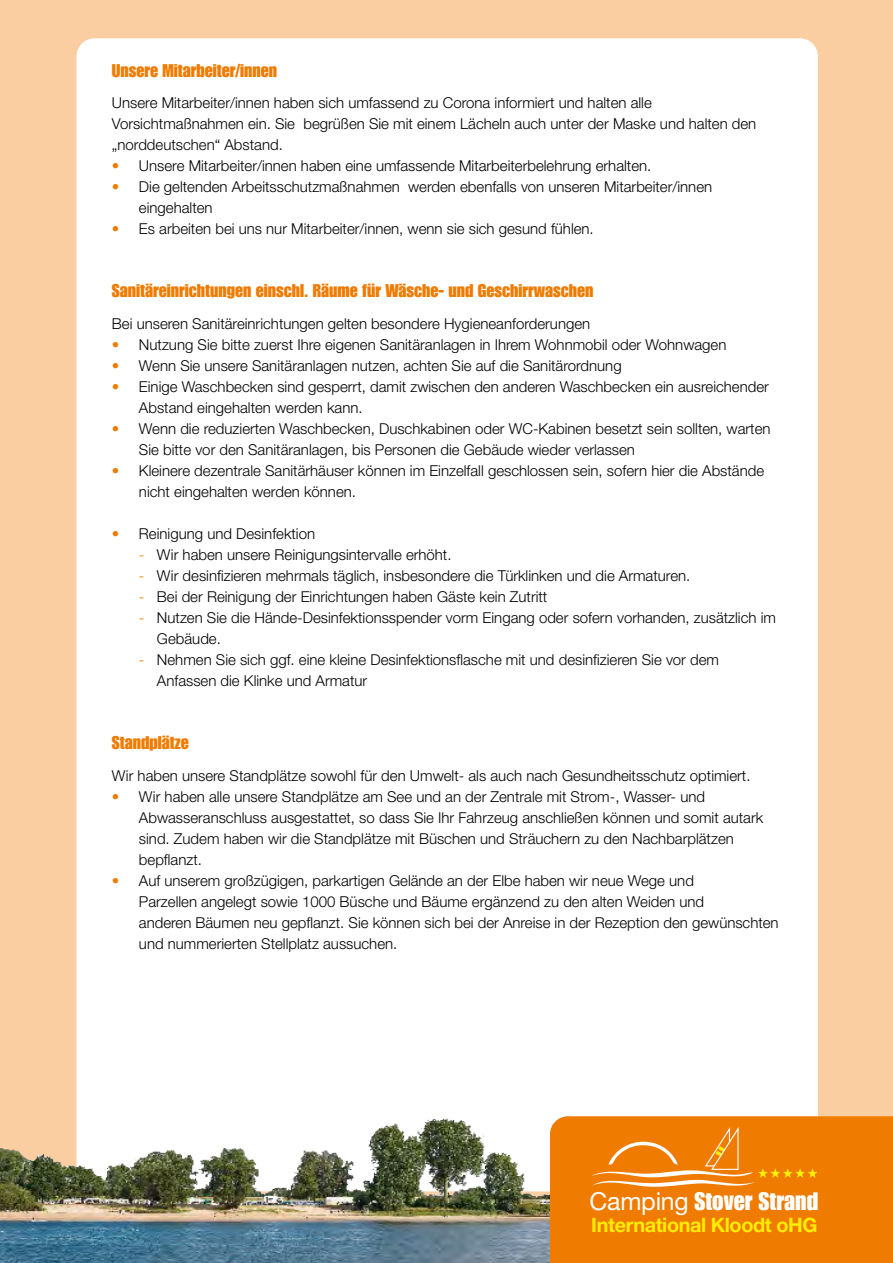
<style>
.page{position:relative;width:893px;height:1263px;background:#fbcea2}
.page>*{position:absolute;margin:0;border:0;box-sizing:border-box;transform-origin:0 0}
.t1{font:24.75px "Impact LT Std";color:#fff}
.t2{font:700 19.8px "Helvetica Neue LT Std";letter-spacing:-.02em;color:#ffed00}
.t3{font:18px "Impact LT Std";color:#ef7b00}
.t4{font:300 15px/21px "Helvetica Neue LT Std";color:#000}
.s1{color:#ef7b00}
.s2{font-family:"Helvetica Neue LT Std"}
</style>
<div class="page">
<div style="left:77px;top:38px;width:741px;height:1153px;background:#fff;border-radius:18px"></div>
<div style="left:550px;top:1116px;width:343px;height:147px;background:#ef7b00"></div>
<svg style="left:591px;top:1125px;width:227px;height:63px;background:#f08817"></svg>
<img style="left:0;top:1005px;width:549px;height:258px">
<p class="t3" style="left:112px;top:60px;width:167px">Unsere Mitarbeiter/innen</p>
<p class="t4" style="left:112px;top:92px;width:646px">Unsere Mitarbeiter/innen haben sich umfassend zu Corona informiert und halten alle<br>Vorsichtmaßnahmen ein. Sie begrüßen Sie mit einem Lächeln auch unter der Maske und halten den „norddeutschen“ Abstand.</p>
<p class="t4" style="left:112px;top:155px;width:541px"><span class="s1">•</span> Unsere Mitarbeiter/innen haben eine umfassende Mitarbeiterbelehrung erhalten.</p>
<p class="t4" style="left:139px;top:176px;width:575px;text-indent:-27px"><span class="s1">•</span> Die geltenden Arbeitsschutzmaßnahmen werden ebenfalls von unseren Mitarbeiter/innen eingehalten</p>
<p class="t4" style="left:112px;top:218px;width:483px"><span class="s1">•</span> Es arbeiten bei uns nur Mitarbeiter/innen, wenn sie sich gesund fühlen.</p>
<p class="t3" style="left:112px;top:281px;width:483px">Sanitäreinrichtungen einschl. Räume für Wäsche- und Geschirrwaschen</p>
<p class="t4" style="left:112px;top:313px;width:480px">Bei unseren Sanitäreinrichtungen gelten besondere Hygieneanforderungen</p>
<p class="t4" style="left:112px;top:334px;width:616px"><span class="s1">•</span> Nutzung Sie bitte zuerst Ihre eigenen Sanitäranlagen in Ihrem Wohnmobil oder Wohnwagen</p>
<p class="t4" style="left:112px;top:355px;width:511px"><span class="s1">•</span> Wenn Sie unsere Sanitäranlagen nutzen, achten Sie auf die Sanitärordnung</p>
<p class="t4" style="left:139px;top:376px;width:631px;text-indent:-27px"><span class="s1">•</span> Einige Waschbecken sind gesperrt, damit zwischen den anderen Waschbecken ein ausreichender<br>Abstand eingehalten werden kann.</p>
<p class="t4" style="left:139px;top:418px;width:633px;text-indent:-27px"><span class="s1">•</span> Wenn die reduzierten Waschbecken, Duschkabinen oder WC-Kabinen besetzt sein sollten, warten<br>Sie bitte vor den Sanitäranlagen, bis Personen die Gebäude wieder verlassen</p>
<p class="t4" style="left:139px;top:460px;width:627px;text-indent:-27px"><span class="s1">•</span> Kleinere dezentrale Sanitärhäuser können im Einzelfall geschlossen sein, sofern hier die Abstände nicht eingehalten werden können.</p>
<p class="t4" style="left:112px;top:523px;width:205px"><span class="s1">•</span> Reinigung und Desinfektion</p>
<p class="t4" style="left:139px;top:544px;width:314px"><span class="s1">-</span> Wir haben unsere Reinigungsintervalle erhöht.</p>
<p class="t4" style="left:139px;top:565px;width:553px"><span class="s1">-</span> Wir desinfizieren mehrmals täglich, insbesondere die Türklinken und die Armaturen.</p>
<p class="t4" style="left:139px;top:586px;width:410px"><span class="s1">-</span> Bei der Reinigung der Einrichtungen haben Gäste kein Zutritt</p>
<p class="t4" style="left:157px;top:607px;width:620px;text-indent:-18px"><span class="s1">-</span> Nutzen Sie die Hände-Desinfektionsspender vorm Eingang oder sofern vorhanden, zusätzlich im<br>Gebäude.</p>
<p class="t4" style="left:157px;top:649px;width:564px;text-indent:-18px"><span class="s1">-</span> Nehmen Sie sich ggf. eine kleine Desinfektionsflasche mit und desinfizieren Sie vor dem<br>Anfassen die Klinke und Armatur</p>
<p class="t3" style="left:112px;top:732px;width:78px">Standplätze</p>
<p class="t4" style="left:112px;top:765px;width:640px">Wir haben unsere Standplätze sowohl für den Umwelt- als auch nach Gesundheitsschutz optimiert.</p>
<p class="t4" style="left:139px;top:786px;width:626px;text-indent:-27px"><span class="s1">•</span> Wir haben alle unsere Standplätze am See und an der Zentrale mit Strom-, Wasser- und Abwasseranschluss ausgestattet, so dass Sie Ihr Fahrzeug anschließen können und somit autark sind. Zudem haben wir die Standplätze mit Büschen und Sträuchern zu den Nachbarplätzen bepflanzt.</p>
<p class="t4" style="left:139px;top:870px;width:641px;text-indent:-27px"><span class="s1">•</span> Auf unserem großzügigen, parkartigen Gelände an der Elbe haben wir neue Wege und<br>Parzellen angelegt sowie 1000 Büsche und Bäume ergänzend zu den alten Weiden und<br>anderen Bäumen neu gepflanzt. Sie können sich bei der Anreise in der Rezeption den gewünschten und nummerierten Stellplatz aussuchen.</p>
<h1 class="t1" style="left:590px;top:1186px;width:230px"><span class="s2">Camping</span> Stover Strand</h1>
<h2 class="t2" style="left:591px;top:1213px;width:228px">International Kloodt oHG</h2>
</div>
